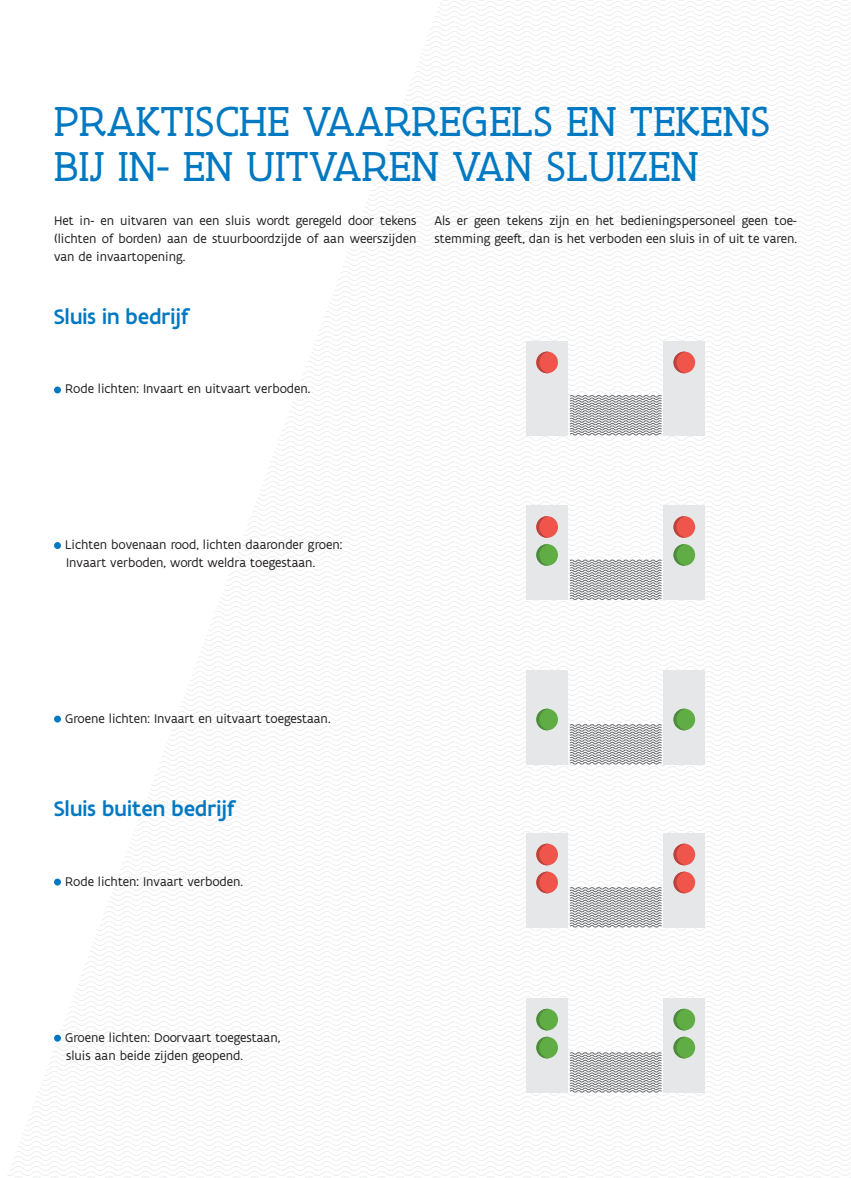
<style>
.page{position:relative;width:851px;height:1178px;background:#fff}
.page>*{position:absolute;margin:0;border:0;box-sizing:border-box;transform-origin:0 0}
.t1{font:45px/45px "Flanders Art Serif";letter-spacing:.005em;color:#0079c2}
.t2{font:500 22.5px "Flanders Art Sans";color:#0079c2}
.t3{font:13.5px/18px "Flanders Art Sans";color:#231f20}
</style>
<div class="page">
<div style="left:0;top:0;width:850px;height:1178px;background:linear-gradient(to right,#fefefe,#fafafb)"></div>
<div style="left:54px;top:715px;width:7px;height:7px;background:#0079c2;border-radius:50%"></div>
<div style="left:54px;top:878px;width:7px;height:7px;background:#0079c2;border-radius:50%"></div>
<div style="left:526px;top:341px;width:41px;height:95px;background:#e6e7e9"></div>
<div style="left:536px;top:352px;width:22px;height:21px;background:#f0554b;border-radius:50%"></div>
<svg style="left:536px;top:352px;width:11px;height:21px"></svg>
<div style="left:663px;top:341px;width:42px;height:95px;background:#e6e7e9"></div>
<div style="left:673px;top:352px;width:22px;height:21px;background:#f0554b;border-radius:50%"></div>
<svg style="left:673px;top:352px;width:11px;height:21px"></svg>
<svg style="left:569px;top:395px;width:92px;height:40px"></svg>
<div style="left:526px;top:506px;width:41px;height:94px;background:#e6e7e9"></div>
<div style="left:536px;top:516px;width:22px;height:22px;background:#f0554b;border-radius:50%"></div>
<svg style="left:536px;top:516px;width:12px;height:22px"></svg>
<div style="left:536px;top:544px;width:22px;height:22px;background:#60ac45;border-radius:50%"></div>
<svg style="left:536px;top:544px;width:12px;height:22px"></svg>
<div style="left:663px;top:506px;width:42px;height:94px;background:#e6e7e9"></div>
<div style="left:673px;top:516px;width:22px;height:22px;background:#f0554b;border-radius:50%"></div>
<svg style="left:673px;top:516px;width:12px;height:22px"></svg>
<div style="left:673px;top:544px;width:22px;height:22px;background:#60ac45;border-radius:50%"></div>
<svg style="left:673px;top:544px;width:12px;height:22px"></svg>
<svg style="left:569px;top:559px;width:92px;height:41px"></svg>
<div style="left:526px;top:670px;width:41px;height:95px;background:#e6e7e9"></div>
<div style="left:536px;top:709px;width:22px;height:21px;background:#60ac45;border-radius:50%"></div>
<svg style="left:536px;top:709px;width:11px;height:21px"></svg>
<div style="left:663px;top:670px;width:42px;height:95px;background:#e6e7e9"></div>
<div style="left:673px;top:709px;width:22px;height:21px;background:#60ac45;border-radius:50%"></div>
<svg style="left:673px;top:709px;width:11px;height:21px"></svg>
<svg style="left:569px;top:724px;width:92px;height:40px"></svg>
<div style="left:526px;top:833px;width:41px;height:95px;background:#e6e7e9"></div>
<div style="left:536px;top:844px;width:22px;height:21px;background:#f0554b;border-radius:50%"></div>
<svg style="left:536px;top:844px;width:11px;height:21px"></svg>
<div style="left:536px;top:872px;width:22px;height:21px;background:#f0554b;border-radius:50%"></div>
<svg style="left:536px;top:872px;width:11px;height:21px"></svg>
<div style="left:663px;top:833px;width:42px;height:95px;background:#e6e7e9"></div>
<div style="left:673px;top:844px;width:22px;height:21px;background:#f0554b;border-radius:50%"></div>
<svg style="left:673px;top:844px;width:11px;height:21px"></svg>
<div style="left:673px;top:872px;width:22px;height:21px;background:#f0554b;border-radius:50%"></div>
<svg style="left:673px;top:872px;width:11px;height:21px"></svg>
<svg style="left:569px;top:887px;width:92px;height:40px"></svg>
<div style="left:526px;top:998px;width:41px;height:95px;background:#e6e7e9"></div>
<div style="left:536px;top:1037px;width:22px;height:21px;background:#60ac45;border-radius:50%"></div>
<svg style="left:536px;top:1037px;width:11px;height:21px"></svg>
<div style="left:536px;top:1009px;width:22px;height:21px;background:#60ac45;border-radius:50%"></div>
<svg style="left:536px;top:1009px;width:11px;height:21px"></svg>
<div style="left:663px;top:998px;width:42px;height:95px;background:#e6e7e9"></div>
<div style="left:673px;top:1037px;width:22px;height:21px;background:#60ac45;border-radius:50%"></div>
<svg style="left:673px;top:1037px;width:11px;height:21px"></svg>
<div style="left:673px;top:1009px;width:22px;height:21px;background:#60ac45;border-radius:50%"></div>
<svg style="left:673px;top:1009px;width:11px;height:21px"></svg>
<svg style="left:569px;top:1052px;width:92px;height:40px"></svg>
<div style="left:54px;top:386px;width:7px;height:7px;background:#0079c2;border-radius:50%"></div>
<div style="left:54px;top:542px;width:7px;height:7px;background:#0079c2;border-radius:50%"></div>
<div style="left:54px;top:1035px;width:7px;height:6px;background:#0079c2;border-radius:50%"></div>
<h1 class="t1" style="left:54px;top:100px;width:718px">PRAKTISCHE VAARREGELS EN TEKENS<br>BIJ IN- EN UITVAREN VAN SLUIZEN</h1>
<p class="t3" style="left:54px;top:212px;width:364px;text-align:justify">Het in- en uitvaren van een sluis wordt geregeld door tekens (lichten of borden) aan de stuurboordzijde of aan weerszijden van de invaartopening.</p>
<h2 class="t2" style="left:54px;top:303px;width:135px">Sluis in bedrijf</h2>
<p class="t3" style="left:434px;top:212px;width:364px">Als er geen tekens zijn en het bedieningspersoneel geen toe&shy;stemming geeft, dan is het verboden een sluis in of uit te varen.</p>
<p class="t3" style="left:65px;top:380px;width:247px">Rode lichten: Invaart en uitvaart verboden.</p>
<p class="t3" style="left:65px;top:536px;width:279px">Lichten bovenaan rood, lichten daaronder groen:<br>Invaart verboden, wordt weldra toegestaan.</p>
<p class="t3" style="left:65px;top:709px;width:267px">Groene lichten: Invaart en uitvaart toegestaan.</p>
<h2 class="t2" style="left:54px;top:794px;width:181px">Sluis buiten bedrijf</h2>
<p class="t3" style="left:65px;top:872px;width:179px">Rode lichten: Invaart verboden.</p>
<p class="t3" style="left:65px;top:1028px;width:217px">Groene lichten: Doorvaart toegestaan, sluis aan beide zijden geopend.</p>
</div>
